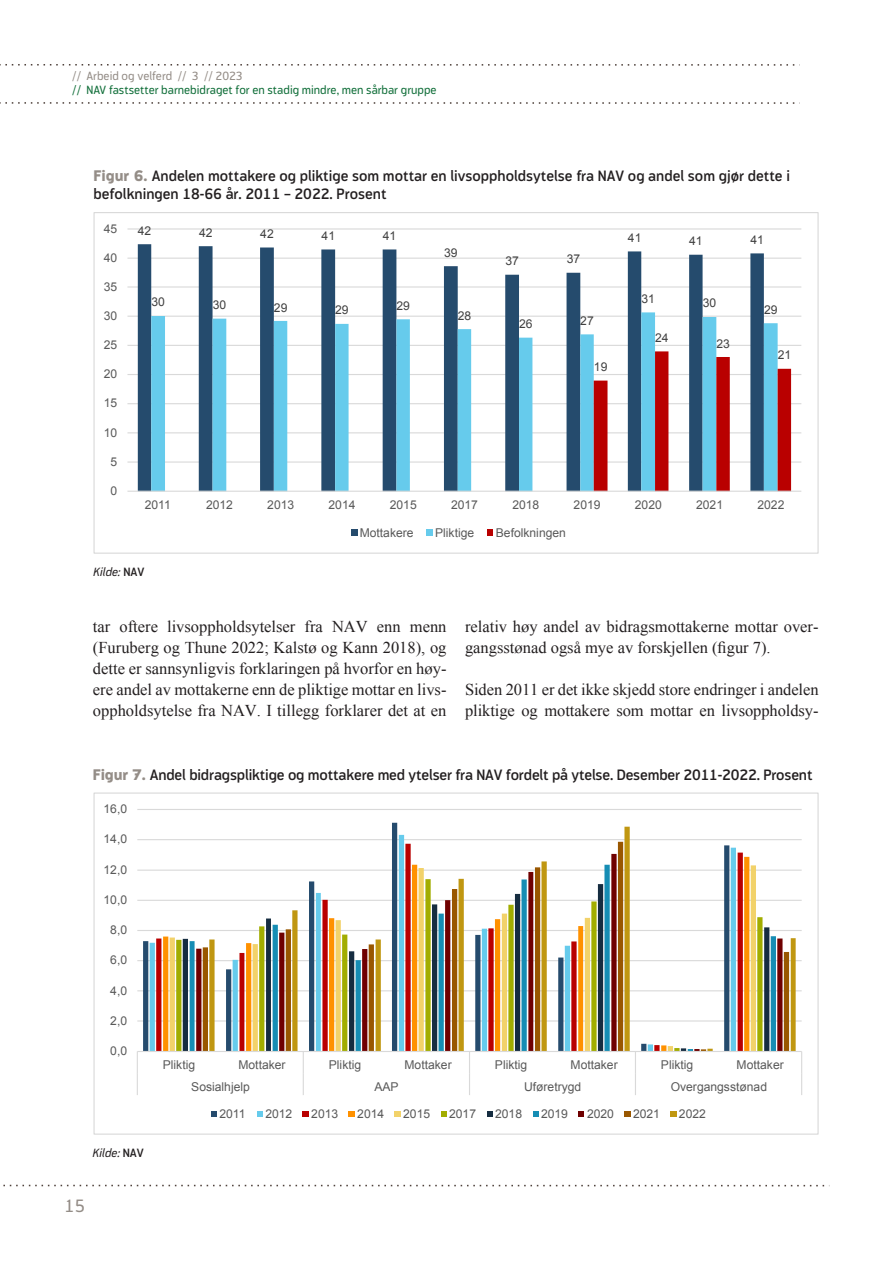
<style>
.page{position:relative;width:893px;height:1263px;background:#fff}
.page>*{position:absolute;margin:0;border:0;box-sizing:border-box;transform-origin:0 0}
.t1{font:18px "Modus";color:#948d87}
.t2{font:16.5px/21px "Times New Roman";color:#231f20}
.t3{font:600 15px/18px "Modus";color:#231f20}
.t4{font:12.15px "Arial";color:#595959}
.t5{font:12.15px "Arial";color:#404040}
.t6{font:12px "Modus";color:#106e39}
.t7{font:12px "Modus";color:#948d87}
.t8{font:italic 12px "Modus";color:#231f20}
.s1{font-weight:800;color:#948d87}
.s2{font-weight:600;font-style:normal}
</style>
<div class="page">
<svg style="left:0;top:64px;width:795px;height:2px"></svg>
<svg style="left:0;top:102px;width:795px;height:2px"></svg>
<svg style="left:3px;top:1185px;width:822px;height:1px"></svg>
<hr style="left:127px;top:461px;width:674px;height:2px;background:#d9d9d9">
<hr style="left:127px;top:432px;width:674px;height:1px;background:#d9d9d9">
<hr style="left:127px;top:403px;width:674px;height:1px;background:#d9d9d9">
<hr style="left:127px;top:374px;width:674px;height:1px;background:#d9d9d9">
<hr style="left:127px;top:345px;width:674px;height:1px;background:#d9d9d9">
<hr style="left:127px;top:316px;width:674px;height:1px;background:#d9d9d9">
<hr style="left:127px;top:286px;width:674px;height:2px;background:#d9d9d9">
<hr style="left:127px;top:258px;width:674px;height:1px;background:#d9d9d9">
<hr style="left:127px;top:228px;width:674px;height:2px;background:#d9d9d9">
<svg style="left:138px;top:244px;width:626px;height:247px"></svg>
<svg style="left:151px;top:312px;width:627px;height:179px"></svg>
<svg style="left:594px;top:351px;width:197px;height:140px"></svg>
<hr style="left:127px;top:491px;width:674px;height:1px;background:#d9d9d9">
<svg style="left:351px;top:530px;width:6px;height:6px"></svg>
<svg style="left:427px;top:530px;width:6px;height:6px"></svg>
<svg style="left:487px;top:530px;width:6px;height:6px"></svg>
<hr style="left:137px;top:1020px;width:665px;height:1px;background:#d9d9d9">
<hr style="left:137px;top:990px;width:665px;height:1px;background:#d9d9d9">
<hr style="left:137px;top:960px;width:665px;height:1px;background:#d9d9d9">
<hr style="left:137px;top:930px;width:665px;height:1px;background:#d9d9d9">
<hr style="left:137px;top:900px;width:665px;height:1px;background:#d9d9d9">
<hr style="left:137px;top:869px;width:665px;height:2px;background:#d9d9d9">
<hr style="left:137px;top:839px;width:665px;height:1px;background:#d9d9d9">
<hr style="left:137px;top:809px;width:665px;height:1px;background:#d9d9d9">
<svg style="left:143px;top:823px;width:487px;height:228px"></svg>
<svg style="left:209px;top:827px;width:587px;height:224px"></svg>
<hr style="left:137px;top:1051px;width:665px;height:1px;background:#d9d9d9">
<svg style="left:137px;top:1052px;width:1px;height:43px"></svg>
<svg style="left:303px;top:1052px;width:1px;height:43px"></svg>
<svg style="left:469px;top:1052px;width:1px;height:43px"></svg>
<svg style="left:635px;top:1052px;width:1px;height:43px"></svg>
<svg style="left:801px;top:1052px;width:1px;height:43px"></svg>
<svg style="left:211px;top:1111px;width:6px;height:5px"></svg>
<svg style="left:257px;top:1111px;width:6px;height:5px"></svg>
<svg style="left:303px;top:1111px;width:6px;height:5px"></svg>
<svg style="left:349px;top:1111px;width:6px;height:5px"></svg>
<svg style="left:395px;top:1111px;width:6px;height:5px"></svg>
<svg style="left:441px;top:1111px;width:6px;height:5px"></svg>
<svg style="left:487px;top:1111px;width:6px;height:5px"></svg>
<svg style="left:533px;top:1111px;width:5px;height:5px"></svg>
<svg style="left:578px;top:1111px;width:6px;height:5px"></svg>
<svg style="left:624px;top:1111px;width:7px;height:5px"></svg>
<svg style="left:670px;top:1111px;width:7px;height:5px"></svg>
<p class="t7" style="left:72px;top:69px;width:172px">// Arbeid og velferd // 3 // 2023</p>
<p class="t6" style="left:72px;top:83px;width:366px">// NAV fastsetter barnebidraget for en stadig mindre, men sårbar gruppe</p>
<p class="t3" style="left:94px;top:167px;width:698px"><span class="s1">Figur 6.</span> Andelen mottakere og pliktige som mottar en livsoppholdsytelse fra NAV og andel som gjør dette i befolkningen 18-66 år. 2011 – 2022. Prosent</p>
<p class="t4" style="left:104px;top:221px;width:15px">45</p>
<p class="t4" style="left:104px;top:249px;width:15px">40</p>
<p class="t4" style="left:104px;top:279px;width:15px">35</p>
<p class="t4" style="left:104px;top:308px;width:15px">30</p>
<p class="t4" style="left:104px;top:337px;width:15px">25</p>
<p class="t4" style="left:104px;top:366px;width:15px">20</p>
<p class="t4" style="left:104px;top:395px;width:15px">15</p>
<p class="t4" style="left:104px;top:424px;width:15px">10</p>
<p class="t4" style="left:110px;top:454px;width:8px">5</p>
<p class="t4" style="left:110px;top:483px;width:8px">0</p>
<p class="t5" style="left:138px;top:222px;width:15px">42</p>
<p class="t5" style="left:199px;top:224px;width:15px">42</p>
<p class="t5" style="left:260px;top:226px;width:15px">42</p>
<p class="t5" style="left:322px;top:228px;width:15px">41</p>
<p class="t5" style="left:383px;top:228px;width:15px">41</p>
<p class="t5" style="left:151px;top:294px;width:15px">30</p>
<p class="t5" style="left:213px;top:297px;width:15px">30</p>
<p class="t5" style="left:274px;top:299px;width:15px">29</p>
<p class="t5" style="left:335px;top:302px;width:15px">29</p>
<p class="t5" style="left:396px;top:298px;width:15px">29</p>
<p class="t5" style="left:444px;top:245px;width:15px">39</p>
<p class="t5" style="left:458px;top:308px;width:15px">28</p>
<p class="t5" style="left:505px;top:253px;width:15px">37</p>
<p class="t5" style="left:567px;top:251px;width:15px">37</p>
<p class="t5" style="left:519px;top:316px;width:15px">26</p>
<p class="t5" style="left:580px;top:313px;width:15px">27</p>
<p class="t5" style="left:594px;top:359px;width:15px">19</p>
<p class="t5" style="left:628px;top:230px;width:15px">41</p>
<p class="t5" style="left:689px;top:233px;width:15px">41</p>
<p class="t5" style="left:750px;top:232px;width:15px">41</p>
<p class="t5" style="left:642px;top:291px;width:15px">31</p>
<p class="t5" style="left:655px;top:330px;width:15px">24</p>
<p class="t5" style="left:703px;top:295px;width:15px">30</p>
<p class="t5" style="left:716px;top:336px;width:15px">23</p>
<p class="t5" style="left:764px;top:302px;width:15px">29</p>
<p class="t5" style="left:778px;top:347px;width:15px">21</p>
<p class="t4" style="left:145px;top:497px;width:28px">2011</p>
<p class="t4" style="left:206px;top:497px;width:28px">2012</p>
<p class="t4" style="left:267px;top:497px;width:28px">2013</p>
<p class="t4" style="left:329px;top:497px;width:28px">2014</p>
<p class="t4" style="left:390px;top:497px;width:28px">2015</p>
<p class="t4" style="left:451px;top:497px;width:28px">2017</p>
<p class="t4" style="left:512px;top:497px;width:28px">2018</p>
<p class="t4" style="left:574px;top:497px;width:28px">2019</p>
<p class="t4" style="left:635px;top:497px;width:28px">2020</p>
<p class="t4" style="left:696px;top:497px;width:28px">2021</p>
<p class="t4" style="left:757px;top:497px;width:28px">2022</p>
<p class="t4" style="left:360px;top:524px;width:55px">Mottakere</p>
<p class="t4" style="left:435px;top:524px;width:41px">Pliktige</p>
<p class="t4" style="left:496px;top:524px;width:72px">Befolkningen</p>
<p class="t8" style="left:94px;top:565px;width:52px">Kilde: <span class="s2">NAV</span></p>
<p class="t2" style="left:93px;top:616px;width:355px;text-align:justify">tar oftere livsoppholdsytelser fra NAV enn menn (Furuberg og Thune 2022; Kalstø og Kann 2018), og dette er sannsynligvis forklaringen på hvorfor en høy&shy;ere andel av mottakerne enn de pliktige mottar en livs&shy;oppholdsytelse fra NAV. I tillegg forklarer det at en</p>
<p class="t2" style="left:465px;top:616px;width:355px">relativ høy andel av bidragsmottakerne mottar over&shy;gangsstønad også mye av forskjellen (figur 7).</p>
<p class="t2" style="left:465px;top:679px;width:355px">Siden 2011 er det ikke skjedd store endringer i andelen pliktige og mottakere som mottar en livsoppholdsy-</p>
<p class="t3" style="left:93px;top:765px;width:721px"><span class="s1">Figur 7.</span> Andel bidragspliktige og mottakere med ytelser fra NAV fordelt på ytelse. Desember 2011-2022. Prosent</p>
<p class="t4" style="left:104px;top:801px;width:25px">16,0</p>
<p class="t4" style="left:104px;top:831px;width:25px">14,0</p>
<p class="t4" style="left:104px;top:861px;width:25px">12,0</p>
<p class="t4" style="left:104px;top:892px;width:25px">10,0</p>
<p class="t4" style="left:110px;top:922px;width:18px">8,0</p>
<p class="t4" style="left:110px;top:952px;width:18px">6,0</p>
<p class="t4" style="left:110px;top:982px;width:18px">4,0</p>
<p class="t4" style="left:110px;top:1012px;width:18px">2,0</p>
<p class="t4" style="left:110px;top:1043px;width:18px">0,0</p>
<p class="t8" style="left:93px;top:1146px;width:52px">Kilde: <span class="s2">NAV</span></p>
<p class="t1" style="left:65px;top:1195px;width:22px">15</p>
<p class="t4" style="left:163px;top:1057px;width:34px">Pliktig</p>
<p class="t4" style="left:238px;top:1057px;width:49px">Mottaker</p>
<p class="t4" style="left:329px;top:1057px;width:34px">Pliktig</p>
<p class="t4" style="left:404px;top:1057px;width:49px">Mottaker</p>
<p class="t4" style="left:495px;top:1057px;width:34px">Pliktig</p>
<p class="t4" style="left:571px;top:1057px;width:49px">Mottaker</p>
<p class="t4" style="left:661px;top:1057px;width:34px">Pliktig</p>
<p class="t4" style="left:737px;top:1057px;width:49px">Mottaker</p>
<p class="t4" style="left:191px;top:1079px;width:60px">Sosialhjelp</p>
<p class="t4" style="left:374px;top:1079px;width:26px">AAP</p>
<p class="t4" style="left:524px;top:1079px;width:59px">Uføretrygd</p>
<p class="t4" style="left:671px;top:1079px;width:98px">Overgangsstønad</p>
<p class="t4" style="left:219px;top:1105px;width:28px">2011</p>
<p class="t4" style="left:265px;top:1105px;width:28px">2012</p>
<p class="t4" style="left:311px;top:1105px;width:28px">2013</p>
<p class="t4" style="left:357px;top:1105px;width:28px">2014</p>
<p class="t4" style="left:403px;top:1105px;width:28px">2015</p>
<p class="t4" style="left:449px;top:1105px;width:28px">2017</p>
<p class="t4" style="left:495px;top:1105px;width:28px">2018</p>
<p class="t4" style="left:541px;top:1105px;width:28px">2019</p>
<p class="t4" style="left:587px;top:1105px;width:28px">2020</p>
<p class="t4" style="left:633px;top:1105px;width:28px">2021</p>
<p class="t4" style="left:679px;top:1105px;width:28px">2022</p>
</div>
